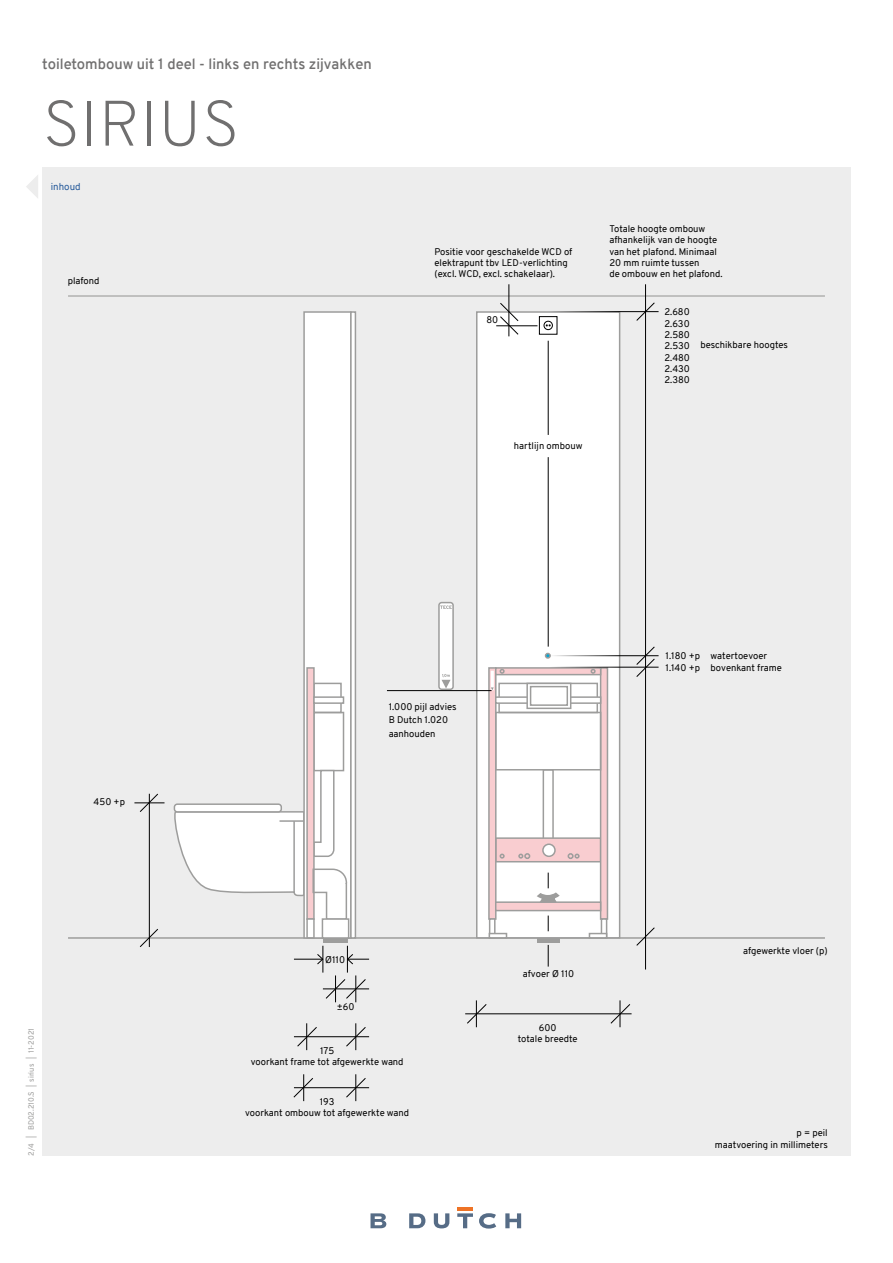
<style>
.page{position:relative;width:893px;height:1263px;background:#fff}
.page>*{position:absolute;margin:0;border:0;box-sizing:border-box;transform-origin:0 0}
.t1{font:200 64.05px "Overpass";letter-spacing:.01em;color:#706f6f}
.t2{font:600 14.7px "Overpass";color:#706f6f}
.t3{font:9.75px "Overpass";color:#275b9b}
.t4{font:9.45px/11.4px "Overpass";color:#000}
.t5{font:7.5px "Overpass";color:#9d9d9c}
</style>
<div class="page">
<div style="left:42px;top:167px;width:809px;height:989px;background:#ededed"></div>
<svg style="left:370px;top:1213px;width:16px;height:15px"></svg>
<svg style="left:409px;top:1213px;width:16px;height:15px"></svg>
<svg style="left:434px;top:1213px;width:15px;height:15px"></svg>
<svg style="left:505px;top:1213px;width:16px;height:15px"></svg>
<hr style="left:457px;top:1207px;width:16px;height:4px;background:#ee7326">
<svg style="left:457px;top:1213px;width:16px;height:15px"></svg>
<svg style="left:479px;top:1213px;width:17px;height:15px"></svg>
<hr style="left:68px;top:937px;width:757px;height:2px;background:#9d9d9c">
<hr style="left:68px;top:295px;width:757px;height:2px;background:#9d9d9c">
<svg style="left:174px;top:811px;width:129px;height:86px;background:#f9f9f9"></svg>
<hr style="left:293px;top:821px;width:2px;height:71px;background:#9d9d9c">
<hr style="left:279px;top:820px;width:25px;height:2px;background:#9d9d9c">
<div style="left:174px;top:804px;width:107px;height:8px;background:#fff;border-radius:3px"></div>
<div style="left:174px;top:803px;width:108px;height:10px;border:2px solid #9d9d9c;border-radius:3px"></div>
<div style="left:476px;top:311px;width:144px;height:627px;background:#fff;border:2px solid #9d9d9c"></div>
<div style="left:543px;top:769px;width:11px;height:72px;border:2px solid #9d9d9c"></div>
<div style="left:495px;top:837px;width:106px;height:25px;background:#f9cdd0;border:2px solid #9d9d9c"></div>
<svg style="left:600px;top:668px;width:8px;height:252px;background:#dbbdbf"></svg>
<div style="left:488px;top:667px;width:9px;height:253px;background:#f9cdd0;border:2px solid #9d9d9c"></div>
<svg style="left:601px;top:918px;width:6px;height:15px"></svg>
<svg style="left:489px;top:918px;width:7px;height:15px"></svg>
<svg style="left:495px;top:667px;width:106px;height:8px"></svg>
<div style="left:498px;top:683px;width:100px;height:30px;border:2px solid #9d9d9c"></div>
<div style="left:495px;top:712px;width:106px;height:58px;border:2px solid #9d9d9c"></div>
<div style="left:543px;top:844px;width:12px;height:12px;background:#fff;border-radius:50%"></div>
<div style="left:542px;top:843px;width:14px;height:14px;border:2px solid #9d9d9c;border-radius:50%"></div>
<svg style="left:568px;top:853px;width:12px;height:6px"></svg>
<svg style="left:500px;top:853px;width:5px;height:6px"></svg>
<svg style="left:500px;top:669px;width:5px;height:5px"></svg>
<svg style="left:590px;top:669px;width:6px;height:5px"></svg>
<svg style="left:518px;top:853px;width:12px;height:6px"></svg>
<svg style="left:545px;top:653px;width:6px;height:6px"></svg>
<div style="left:495px;top:901px;width:106px;height:10px;background:#f9cdd0;border:2px solid #9d9d9c"></div>
<svg style="left:589px;top:933px;width:18px;height:5px"></svg>
<svg style="left:489px;top:933px;width:18px;height:5px"></svg>
<div style="left:303px;top:311px;width:49px;height:628px;background:#fff;border:2px solid #9d9d9c"></div>
<div style="left:313px;top:683px;width:29px;height:17px;border:2px solid #9d9d9c"></div>
<div style="left:313px;top:698px;width:29px;height:15px;border:2px solid #9d9d9c"></div>
<div style="left:313px;top:712px;width:31px;height:59px;border:2px solid #9d9d9c"></div>
<svg style="left:315px;top:769px;width:20px;height:88px"></svg>
<div style="left:306px;top:667px;width:9px;height:253px;background:#f9cdd0;border:2px solid #9d9d9c"></div>
<div style="left:537px;top:938px;width:22px;height:5px;background:#9d9d9c"></div>
<hr style="left:549px;top:655px;width:110px;height:1px;background:#000">
<hr style="left:549px;top:667px;width:110px;height:1px;background:#000">
<hr style="left:548px;top:457px;width:1px;height:190px;background:#000">
<svg style="left:548px;top:915px;width:1px;height:16px"></svg>
<svg style="left:548px;top:945px;width:1px;height:21px"></svg>
<svg style="left:535px;top:873px;width:26px;height:30px"></svg>
<hr style="left:508px;top:284px;width:1px;height:52px;background:#000">
<hr style="left:134px;top:802px;width:31px;height:1px;background:#000">
<hr style="left:549px;top:311px;width:110px;height:1px;background:#000">
<hr style="left:496px;top:325px;width:41px;height:1px;background:#000">
<hr style="left:645px;top:284px;width:1px;height:685px;background:#000">
<hr style="left:149px;top:794px;width:1px;height:153px;background:#000">
<svg style="left:139px;top:793px;width:20px;height:20px"></svg>
<svg style="left:636px;top:302px;width:19px;height:19px"></svg>
<svg style="left:499px;top:302px;width:20px;height:33px"></svg>
<svg style="left:636px;top:646px;width:19px;height:32px"></svg>
<svg style="left:139px;top:928px;width:20px;height:19px"></svg>
<svg style="left:636px;top:927px;width:19px;height:19px"></svg>
<div style="left:539px;top:316px;width:18px;height:19px;border:1px solid #000"></div>
<div style="left:544px;top:321px;width:9px;height:9px;border:1px solid #000;border-radius:50%"></div>
<hr style="left:465px;top:1013px;width:167px;height:1px;background:#000">
<svg style="left:466px;top:1000px;width:21px;height:27px"></svg>
<svg style="left:610px;top:1000px;width:21px;height:27px"></svg>
<svg style="left:495px;top:696px;width:106px;height:8px"></svg>
<svg style="left:313px;top:696px;width:31px;height:8px"></svg>
<div style="left:526px;top:683px;width:45px;height:26px;background:#efefef;border:2px solid #9d9d9c"></div>
<div style="left:530px;top:686px;width:38px;height:20px;background:#fff;border:2px solid #9d9d9c"></div>
<div style="left:306px;top:918px;width:9px;height:20px;background:#fff;border:2px solid #9d9d9c"></div>
<hr style="left:491px;top:671px;width:3px;height:19px;background:#fff">
<div style="left:439px;top:603px;width:14px;height:86px;background:#fff;border-radius:3px"></div>
<div style="left:438px;top:602px;width:16px;height:88px;border:2px solid #9d9d9c;border-radius:3px"></div>
<svg style="left:441px;top:674px;width:10px;height:14px"></svg>
<svg style="left:440px;top:605px;width:12px;height:4px"></svg>
<hr style="left:387px;top:690px;width:105px;height:1px;background:#000">
<svg style="left:350px;top:311px;width:6px;height:628px"></svg>
<svg style="left:26px;top:175px;width:12px;height:23px"></svg>
<svg style="left:312px;top:868px;width:36px;height:53px"></svg>
<div style="left:322px;top:918px;width:27px;height:21px;background:#fff;border:2px solid #9d9d9c"></div>
<div style="left:323px;top:938px;width:25px;height:5px;background:#9d9d9c"></div>
<hr style="left:294px;top:1036px;width:75px;height:1px;background:#000">
<svg style="left:297px;top:1023px;width:21px;height:27px"></svg>
<svg style="left:345px;top:1023px;width:21px;height:27px"></svg>
<hr style="left:294px;top:1087px;width:75px;height:1px;background:#000">
<svg style="left:293px;top:1074px;width:21px;height:27px"></svg>
<svg style="left:345px;top:1074px;width:21px;height:27px"></svg>
<svg style="left:294px;top:946px;width:75px;height:56px"></svg>
<hr style="left:548px;top:341px;width:1px;height:94px;background:#000">
<h2 class="t2" style="left:42px;top:53px;width:331px">toiletombouw uit 1 deel - links en rechts zijvakken</h2>
<h1 class="t1" style="left:43px;top:78px;width:198px">SIRIUS</h1>
<p class="t3" style="left:51px;top:180px;width:31px">inhoud</p>
<p class="t4" style="left:68px;top:275px;width:33px">plafond</p>
<p class="t4" style="left:434px;top:246px;width:139px">Positie voor geschakelde WCD of elektrapunt tbv LED-verlichting (excl. WCD, excl. schakelaar).</p>
<p class="t4" style="left:486px;top:314px;width:13px">80</p>
<p class="t4" style="left:514px;top:440px;width:70px">hartlijn ombouw</p>
<p class="t4" style="left:609px;top:223px;width:115px">Totale hoogte ombouw afhankelijk van de hoogte van het plafond. Minimaal<br>20 mm ruimte tussen<br>de ombouw en het plafond.</p>
<p class="t4" style="left:664px;top:306px;width:27px;text-align:justify">2.680<br>2.630<br>2.580<br>2.530<br>2.480<br>2.430<br>2.380</p>
<p class="t4" style="left:700px;top:339px;width:89px">beschikbare hoogtes</p>
<p class="t4" style="left:94px;top:796px;width:33px">450 +p</p>
<p class="t5" style="left:26px;top:1156px;width:130px;rotate:-90deg">2/4 | BD02.210.S | sirius | 11-2021</p>
<p class="t4" style="left:389px;top:700px;width:69px;line-height:13.5px">1.000 pijl advies<br>B Dutch 1.020 aanhouden</p>
<p class="t4" style="left:325px;top:954px;width:21px">Ø110</p>
<p class="t4" style="left:337px;top:1001px;width:19px">±60</p>
<p class="t4" style="left:251px;top:1045px;width:154px;text-align:center">175<br>voorkant frame tot afgewerkte wand</p>
<p class="t4" style="left:245px;top:1095px;width:166px;text-align:center">193<br>voorkant ombouw tot afgewerkte wand</p>
<p class="t4" style="left:523px;top:968px;width:53px">afvoer Ø 110</p>
<p class="t4" style="left:518px;top:1022px;width:61px;text-align:center">600<br>totale breedte</p>
<p class="t4" style="left:665px;top:650px;width:118px">1.180 +p watertoevoer<br>1.140 +p bovenkant frame</p>
<p class="t4" style="left:743px;top:945px;width:86px">afgewerkte vloer (p)</p>
<p class="t4" style="left:715px;top:1127px;width:114px;text-align:right">p = peil<br>maatvoering in millimeters</p>
</div>
